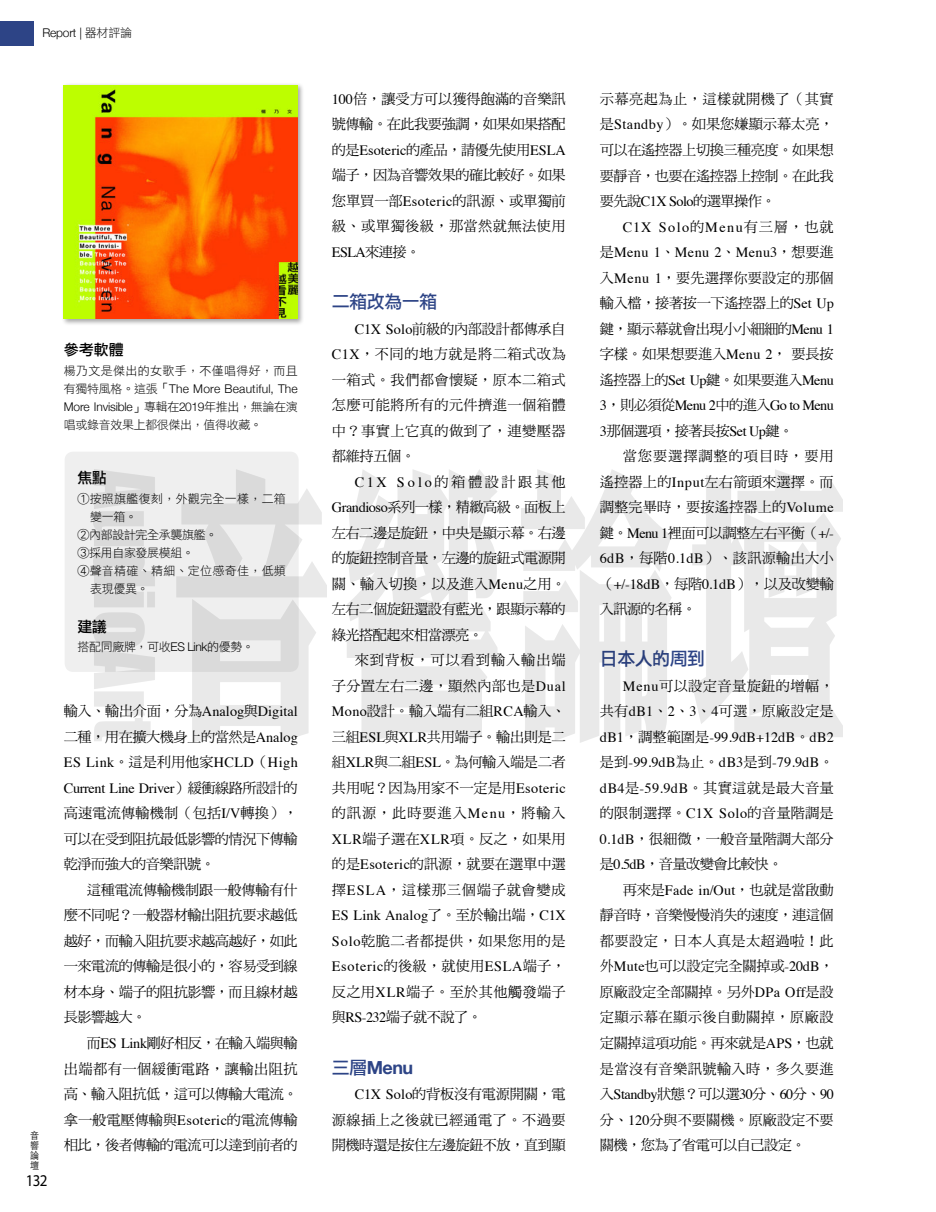
<style>
.page{position:relative;width:936px;height:1212px;background:#fff}
.page>*{position:absolute;margin:0;border:0;box-sizing:border-box;transform-origin:0 0}
.t1{font:18px "DF Li Hei Std W5";letter-spacing:-.03em;color:#2d4486}
.t2{font:700 18px "Helvetica Neue";color:#2d4486}
.t3{font:16.5px "Myriad Pro";color:#000;scale:.91 1}
.t4{font:15px "DF Li Hei Std W5";color:#000}
.t5{font:14.25px/25.5px "DF Ming Std W5";letter-spacing:-.015em;color:#000;text-align:justify}
.t6{font:14.25px/25.5px "Times";letter-spacing:.005em;color:#000}
.t7{font:14.25px/25.5px "DF Ming Std W5";letter-spacing:-.04em;color:#000}
.t8{font:14.25px/25.5px "DF Ming Std W5";letter-spacing:.025em;color:#000;text-align:right}
.t9{font:14.25px/25.5px "Times";letter-spacing:-.025em;color:#000}
.t10{font:14.25px/25.5px "Times";letter-spacing:.03em;color:#000;text-align:right}
.t11{font:14.25px/25.5px "DF Ming Std W5";letter-spacing:.02em;color:#000}
.t12{font:14.25px "Times";letter-spacing:-.03em;color:#000}
.t13{font:14.25px "Times";letter-spacing:-.04em;color:#000}
.t14{font:14.25px "Times";letter-spacing:.05em;color:#000}
.t15{font:14.25px "DF Ming Std W5";letter-spacing:.015em;color:#000}
.t16{font:14.25px "DF Ming Std W5";letter-spacing:.01em;color:#000}
.t17{font:14.25px "DF Ming Std W5";letter-spacing:.005em;color:#000}
.t18{font:14.25px "DF Ming Std W5";letter-spacing:.06em;color:#000}
.t19{font:300 12px/18px "Helvetica Neue";letter-spacing:-.015em;color:#000}
.t20{font:12px "DF Li Hei Std W3";letter-spacing:-.03em;color:#000}
.t21{font:12px "DF Li Hei Std W3";letter-spacing:.025em;color:#000}
.t22{font:300 9.9px/10.2px "ST Heiti TC";color:#000;text-align:justify;scale:.91 1}
.s1{font-family:"DF Li Hei Std W3";font-weight:400}
.s2{font-family:"Helvetica Neue";font-weight:300}
.s3{font-family:"DF Ming Std W5"}
.s4{font-family:"Times"}
.s5{font-family:"DF Li Hei Std W5";font-weight:400}
</style>
<div class="page">
<div style="left:65px;top:452px;width:233px;height:220px;background:#efefef;border-radius:9px"></div>
<div style="left:61px;top:82px;width:243px;height:243px;background:#000;opacity:.35"></div>
<img style="left:64px;top:85px;width:234px;height:234px">
<div style="left:0;top:21px;width:33px;height:24px;background:#2d4486"></div>
<img style="left:94px;top:469px;width:748px;height:274px">
<p class="t19" style="left:43px;top:23px;width:91px">Report | <span class="s1">器材評論</span></p>
<p class="t4" style="left:64px;top:342px;width:61px">參考軟體</p>
<p class="t21" style="left:64px;top:364px;width:235px">楊乃文是傑出的女歌手，不僅唱得好，而且</p>
<p class="t19" style="left:64px;top:379px;width:235px"><span class="s1">有獨特風格。這張「</span>The More Beautiful, The<br>More Invisible<span class="s1">」專輯在</span>2019<span class="s1">年推出，無論在演</span></p>
<p class="t20" style="left:64px;top:418px;width:200px">唱或錄音效果上都很傑出，值得收藏。</p>
<p class="t4" style="left:77px;top:470px;width:31px">焦點</p>
<p class="t21" style="left:77px;top:492px;width:210px">①按照旗艦復刻，外觀完全一樣，二箱</p>
<p class="t20" style="left:90px;top:510px;width:48px">變一箱。</p>
<p class="t20" style="left:77px;top:528px;width:142px">②內部設計完全承襲旗艦。</p>
<p class="t20" style="left:77px;top:546px;width:118px">③採用自家發展模組。</p>
<p class="t21" style="left:77px;top:564px;width:210px">④聲音精確、精細、定位感奇佳，低頻</p>
<p class="t20" style="left:90px;top:582px;width:60px">表現優異。</p>
<p class="t4" style="left:77px;top:618px;width:31px">建議</p>
<p class="t20" style="left:77px;top:640px;width:178px">搭配同廠牌，可收<span class="s2">ES Link</span>的優勢。</p>
<p class="t22" style="left:30px;top:1129px;width:11px">音響論壇</p>
<p class="t3" style="left:26px;top:1170px;width:25px">132</p>
<p class="t6" style="left:64px;top:697px;width:235px"><span class="s3">輸入、輸出介面，分為</span>Analog<span class="s3">與</span>Digital</p>
<p class="t7" style="left:64px;top:724px;width:235px">二種，用在擴大機身上的當然是<span class="s4">Analog</span></p>
<p class="t9" style="left:64px;top:749px;width:235px">ES Link<span class="s3">。這是利用他家</span>HCLD<span class="s3">（</span>High<br>Current Line Driver<span class="s3">）緩衝線路所設計的</span></p>
<p class="t5" style="left:64px;top:800px;width:235px">高速電流傳輸機制（包括<span class="s4">I/V</span>轉換），可以在受到阻抗最低影響的情況下傳輸乾淨而強大的音樂訊號。</p>
<p class="t5" style="left:64px;top:877px;width:235px;text-indent:23px">這種電流傳輸機制跟一般傳輸有什麼不同呢？一般器材輸出阻抗要求越低越好，而輸入阻抗要求越高越好，如此一來電流的傳輸是很小的，容易受到線材本身、端子的阻抗影響，而且線材越長影響越大。</p>
<p class="t5" style="left:64px;top:1030px;width:235px;text-indent:23px">而<span class="s4">ES Link</span>剛好相反，在輸入端與輸出端都有一個緩衝電路，讓輸出阻抗高、輸入阻抗低，這可以傳輸大電流。拿一般電壓傳輸與<span class="s4">Esoteric</span>的電流傳輸相比，後者傳輸的電流可以達到前者的</p>
<p class="t5" style="left:332px;top:86px;width:235px"><span class="s4">100</span>倍，讓受方可以獲得飽滿的音樂訊號傳輸。在此我要強調，如果如果搭配</p>
<p class="t6" style="left:332px;top:136px;width:235px"><span class="s3">的是</span>Esoteric<span class="s3">的產品，請優先使用</span>ESLA</p>
<p class="t5" style="left:332px;top:162px;width:235px">端子，因為音響效果的確比較好。如果您單買一部<span class="s4">Esoteric</span>的訊源、或單獨前級、或單獨後級，那當然就無法使用</p>
<p class="t6" style="left:332px;top:238px;width:90px">ESLA<span class="s3">來連接。</span></p>
<p class="t1" style="left:332px;top:292px;width:107px">二箱改為一箱</p>
<p class="t5" style="left:332px;top:315px;width:235px;text-indent:23px"><span class="s4">C1X Solo</span>前級的內部設計都傳承自<span class="s4">C1X</span>，不同的地方就是將二箱式改為一箱式。我們都會懷疑，原本二箱式怎麼可能將所有的元件擠進一個箱體中？事實上它真的做到了，連變壓器都維持五個。</p>
<p class="t5" style="left:332px;top:469px;width:235px;text-indent:23px"><span class="s4">C1X Solo</span>的箱體設計跟其他<span class="s4">Grandioso</span>系列一樣，精緻高級。面板上左右二邊是旋鈕，中央是顯示幕。右邊的旋鈕控制音量，左邊的旋鈕式電源開關、輸入切換，以及進入<span class="s4">Menu</span>之用。左右二個旋鈕還設有藍光，跟顯示幕的綠光搭配起來相當漂亮。</p>
<p class="t5" style="left:332px;top:647px;width:235px;text-indent:23px">來到背板，可以看到輸入輸出端子分置左右二邊，顯然內部也是<span class="s4">Dual Mono</span>設計。輸入端有二組<span class="s4">RCA</span>輸入、三組<span class="s4">ESL</span>與<span class="s4">XLR</span>共用端子。輸出則是二組<span class="s4">XLR</span>與二組<span class="s4">ESL</span>。為何輸入端是二者共用呢？因為用家不一定是用<span class="s4">Esoteric</span>的訊源，此時要進入<span class="s4">Menu</span>，將輸入<span class="s4">XLR</span>端子選在<span class="s4">XLR</span>項。反之，如果用的是<span class="s4">Esoteric</span>的訊源，就要在選單中選擇<span class="s4">ESLA</span>，這樣那三個端子就會變成</p>
<p class="t6" style="left:332px;top:901px;width:235px">ES Link Analog<span class="s3">了。至於輸出端，</span>C1X</p>
<p class="t8" style="left:332px;top:928px;width:235px"><span class="s4">Solo</span>乾脆二者都提供，如果您用的是</p>
<p class="t14" style="left:332px;top:953px;width:235px">Esoteric<span class="s3">的後級，就使用</span>ESLA<span class="s3">端子，</span></p>
<p class="t11" style="left:332px;top:979px;width:235px">反之用<span class="s4">XLR</span>端子。至於其他觸發端子與<span class="s4">RS-232</span>端子就不說了。</p>
<p class="t2" style="left:332px;top:1053px;width:83px"><span class="s5">三層</span>Menu</p>
<p class="t5" style="left:332px;top:1081px;width:235px;text-indent:23px"><span class="s4">C1X Solo</span>的背板沒有電源開關，電源線插上之後就已經通電了。不過要開機時還是按住左邊旋鈕不放，直到顯</p>
<p class="t5" style="left:600px;top:86px;width:235px">示幕亮起為止，這樣就開機了（其實是<span class="s4">Standby</span>）。如果您嫌顯示幕太亮，可以在遙控器上切換三種亮度。如果想要靜音，也要在遙控器上控制。在此我要先說<span class="s4">C1X Solo</span>的選單操作。</p>
<p class="t10" style="left:600px;top:213px;width:235px">C1X Solo<span class="s3">的</span>Menu<span class="s3">有三層，也就是</span>Menu 1<span class="s3">、</span>Menu 2<span class="s3">、</span>Menu3<span class="s3">，想要進</span></p>
<p class="t5" style="left:600px;top:264px;width:235px">入<span class="s4">Menu 1</span>，要先選擇你要設定的那個輸入檔，接著按一下遙控器上的<span class="s4">Set Up</span>鍵，顯示幕就會出現小小細細的<span class="s4">Menu 1</span>字樣。如果想要進入<span class="s4">Menu 2</span>，要長按遙控器上的<span class="s4">Set Up</span>鍵。如果要進入<span class="s4">Menu</span></p>
<p class="t13" style="left:600px;top:392px;width:235px">3<span class="s3">，則必須從</span>Menu 2<span class="s3">中的進入</span>Go to Menu</p>
<p class="t7" style="left:600px;top:417px;width:195px"><span class="s4">3</span>那個選項，接著長按<span class="s4">Set Up</span>鍵。</p>
<p class="t18" style="left:622px;top:448px;width:212px">當您要選擇調整的項目時，要用</p>
<p class="t16" style="left:600px;top:474px;width:235px">遙控器上的<span class="s4">Input</span>左右箭頭來選擇。而</p>
<p class="t17" style="left:600px;top:499px;width:235px">調整完畢時，要按遙控器上的<span class="s4">Volume</span></p>
<p class="t7" style="left:600px;top:519px;width:235px">鍵。<span class="s4">Menu 1</span>裡面可以調整左右平衡（<span class="s4">+/-</span></p>
<p class="t15" style="left:600px;top:550px;width:235px"><span class="s4">6dB</span>，每階<span class="s4">0.1dB</span>）、該訊源輸出大小</p>
<p class="t6" style="left:600px;top:570px;width:235px"><span class="s3">（</span>+/-18dB<span class="s3">，每階</span>0.1dB<span class="s3">），以及改變輸</span></p>
<p class="t5" style="left:600px;top:596px;width:98px">入訊源的名稱。</p>
<p class="t1" style="left:600px;top:649px;width:107px">日本人的周到</p>
<p class="t8" style="left:600px;top:673px;width:235px"><span class="s4">Menu</span>可以設定音量旋鈕的增幅，<br>共有<span class="s4">dB1</span>、<span class="s4">2</span>、<span class="s4">3</span>、<span class="s4">4</span>可選，原廠設定是</p>
<p class="t6" style="left:599px;top:723px;width:235px">dB1<span class="s3">，調整範圍是</span>-99.9dB+12dB<span class="s3">。</span>dB2<span class="s3">是到</span>-99.9dB<span class="s3">為止。</span>dB3<span class="s3">是到</span>-79.9dB<span class="s3">。</span></p>
<p class="t5" style="left:599px;top:775px;width:235px"><span class="s4">dB4</span>是<span class="s4">-59.9dB</span>。其實這就是最大音量的限制選擇。<span class="s4">C1X Solo</span>的音量階調是<span class="s4">0.1dB</span>，很細微，一般音量階調大部分是<span class="s4">0.5dB</span>，音量改變會比較快。</p>
<p class="t5" style="left:599px;top:877px;width:235px;text-indent:23px">再來是<span class="s4">Fade in/Out</span>，也就是當啟動靜音時，音樂慢慢消失的速度，連這個都要設定，日本人真是太超過啦！此外<span class="s4">Mute</span>也可以設定完全關掉或<span class="s4">-20dB</span>，原廠設定全部關掉。另外<span class="s4">DPa Off</span>是設定顯示幕在顯示後自動關掉，原廠設定關掉這項功能。再來就是<span class="s4">APS</span>，也就是當沒有音樂訊號輸入時，多久要進</p>
<p class="t12" style="left:599px;top:1081px;width:235px"><span class="s3">入</span>Standby<span class="s3">狀態？可以選</span>30<span class="s3">分、</span>60<span class="s3">分、</span>90</p>
<p class="t7" style="left:599px;top:1106px;width:235px">分、<span class="s4">120</span>分與不要關機。原廠設定不要關機，您為了省電可以自己設定。</p>
</div>
